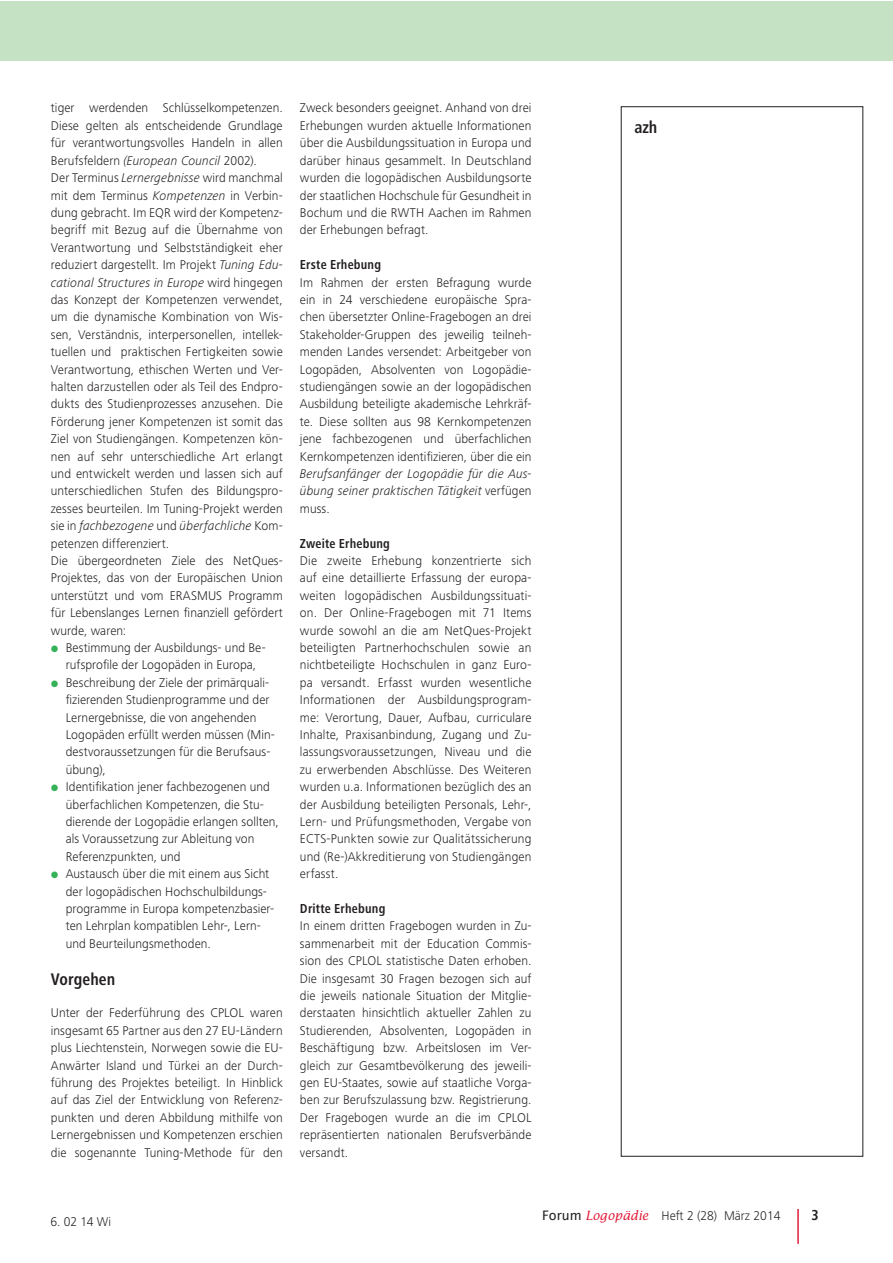
<style>
.page{position:relative;width:893px;height:1263px;background:#fff}
.page>*{position:absolute;margin:0;border:0;box-sizing:border-box;transform-origin:0 0}
.t1{font:700 condensed 17.4px "Frutiger Next LT";letter-spacing:.005em;color:#231f20}
.t2{font:700 condensed 15px "Frutiger Next LT";color:#231f20}
.t3{font:700 condensed 13.5px "Frutiger Next LT";letter-spacing:.015em;color:#231f20}
.t4{font:300 13.2px/17.4px "Frutiger Next LT";letter-spacing:.005em;color:#231f20;text-align:justify}
.t5{font:italic 300 13.2px/17.4px "Frutiger Next LT";letter-spacing:.01em;color:#231f20;text-align:justify}
.s1{font-style:italic}
.s2{font-style:normal}
.s3{font-family:"Lucida Sans Unicode";font-weight:400}
.s4{font-family:"Lucida";font-weight:400;font-style:italic;font-size:12.75px;color:#e21c3b}
</style>
<div class="page">
<hr style="left:797px;top:1209px;width:2px;height:35px;background:#e21c3b">
<div style="left:0;top:1px;width:892px;height:60px;background:#c5e2c5"></div>
<p class="t4" style="left:51px;top:99px;width:233px;text-align:left">tiger werdenden Schlüsselkompetenzen.<br>Diese gelten als entscheidende Grundlage für verantwortungsvolles Handeln in allen Berufsfeldern <span class="s1">(European Council</span> 2002).<br>Der Terminus <span class="s1">Lernergebnisse</span> wird manchmal mit dem Terminus <span class="s1">Kompetenzen</span> in Verbin&shy;dung gebracht. Im EQR wird der Kompetenz&shy;begriff mit Bezug auf die Übernahme von Verantwortung und Selbstständigkeit eher reduziert dargestellt. Im Projekt <span class="s1">Tuning Edu&shy;cational Structures in Europe</span> wird hingegen das Konzept der Kompetenzen verwendet, um die dynamische Kombination von Wis&shy;sen, Verständnis, interpersonellen, intellek&shy;tuellen und praktischen Fertigkeiten sowie Verantwortung, ethischen Werten und Ver&shy;halten darzustellen oder als Teil des Endpro&shy;dukts des Studienprozesses anzusehen. Die Förderung jener Kompetenzen ist somit das Ziel von Studiengängen. Kompetenzen kön&shy;nen auf sehr unterschiedliche Art erlangt und entwickelt werden und lassen sich auf unterschiedlichen Stufen des Bildungspro&shy;zesses beurteilen. Im Tuning-Projekt werden sie in <span class="s1">fachbezogene</span> und <span class="s1">überfachliche</span> Kom&shy;petenzen differenziert.<br>Die übergeordneten Ziele des NetQues-Projektes, das von der Europäischen Union unterstützt und vom ERASMUS Programm für Lebenslanges Lernen finanziell gefördert wurde, waren:</p>
<p class="t4" style="left:66px;top:639px;width:215px;text-align:left">Bestimmung der Ausbildungs- und Be&shy;rufsprofile der Logopäden in Europa, Beschreibung der Ziele der primärquali&shy;fizierenden Studienprogramme und der Lernergebnisse, die von angehenden Logopäden erfüllt werden müssen (Min&shy;destvoraussetzungen für die Berufsaus&shy;übung),<br>Identifikation jener fachbezogenen und überfachlichen Kompetenzen, die Stu&shy;dierende der Logopädie erlangen sollten, als Voraussetzung zur Ableitung von Referenzpunkten, und<br>Austausch über die mit einem aus Sicht der logopädischen Hochschulbildungs&shy;programme in Europa kompetenzbasier&shy;ten Lehrplan kompatiblen Lehr-, Lern&shy;und Beurteilungsmethoden.</p>
<h1 class="t1" style="left:51px;top:969px;width:66px">Vorgehen</h1>
<p class="t4" style="left:51px;top:1004px;width:233px">Unter der Federführung des CPLOL waren insgesamt 65 Partner aus den 27 EU-Ländern plus Liechtenstein, Norwegen sowie die EU-Anwärter Island und Türkei an der Durch&shy;führung des Projektes beteiligt. In Hinblick auf das Ziel der Entwicklung von Referenz&shy;punkten und deren Abbildung mithilfe von Lernergebnissen und Kompetenzen erschien die sogenannte Tuning-Methode für den</p>
<p class="t4" style="left:300px;top:99px;width:233px">Zweck besonders geeignet. Anhand von drei Erhebungen wurden aktuelle Informationen über die Ausbildungssituation in Europa und darüber hinaus gesammelt. In Deutschland wurden die logopädischen Ausbildungsorte der staatlichen Hochschule für Gesundheit in Bochum und die RWTH Aachen im Rahmen der Erhebungen befragt.</p>
<p class="t3" style="left:300px;top:257px;width:83px">Erste Erhebung</p>
<p class="t4" style="left:300px;top:273px;width:233px">Im Rahmen der ersten Befragung wurde ein in 24 verschiedene europäische Spra&shy;chen übersetzter Online-Fragebogen an drei Stakeholder-Gruppen des jeweilig teilneh&shy;menden Landes versendet: Arbeitgeber von Logopäden, Absolventen von Logopädie&shy;studiengängen sowie an der logopädischen Ausbildung beteiligte akademische Lehrkräf&shy;te. Diese sollten aus 98 Kernkompetenzen jene fachbezogenen und überfachlichen Kernkompetenzen identifizieren, über die ein</p>
<p class="t5" style="left:300px;top:465px;width:233px">Berufsanfänger der Logopädie für die Aus&shy;übung seiner praktischen Tätigkeit <span class="s2">verfügen muss.</span></p>
<p class="t3" style="left:300px;top:535px;width:92px">Zweite Erhebung</p>
<p class="t4" style="left:300px;top:552px;width:233px">Die zweite Erhebung konzentrierte sich auf eine detaillierte Erfassung der europa&shy;weiten logopädischen Ausbildungssituati&shy;on. Der Online-Fragebogen mit 71 Items wurde sowohl an die am NetQues-Projekt beteiligten Partnerhochschulen sowie an nichtbeteiligte Hochschulen in ganz Euro&shy;pa versandt. Erfasst wurden wesentliche Informationen der Ausbildungsprogram&shy;me: Verortung, Dauer, Aufbau, curriculare Inhalte, Praxisanbindung, Zugang und Zu&shy;lassungsvoraussetzungen, Niveau und die zu erwerbenden Abschlüsse. Des Weiteren wurden u.a. Informationen bezüglich des an der Ausbildung beteiligten Personals, Lehr-, Lern- und Prüfungsmethoden, Vergabe von ECTS-Punkten sowie zur Qualitätssicherung und (Re-)Akkreditierung von Studiengängen erfasst.</p>
<p class="t3" style="left:300px;top:901px;width:87px">Dritte Erhebung</p>
<p class="t4" style="left:300px;top:917px;width:233px">In einem dritten Fragebogen wurden in Zu&shy;sammenarbeit mit der Education Commis&shy;sion des CPLOL statistische Daten erhoben.<br>Die insgesamt 30 Fragen bezogen sich auf die jeweils nationale Situation der Mitglie&shy;derstaaten hinsichtlich aktueller Zahlen zu Studierenden, Absolventen, Logopäden in Beschäftigung bzw. Arbeitslosen im Ver&shy;gleich zur Gesamtbevölkerung des jeweili&shy;gen EU-Staates, sowie auf staatliche Vorga&shy;ben zur Berufszulassung bzw. Registrierung.<br>Der Fragebogen wurde an die im CPLOL repräsentierten nationalen Berufsverbände versandt.</p>
<h1 class="t1" style="left:634px;top:118px;width:24px">azh</h1>
<p class="t4" style="left:50px;top:1213px;width:62px">6. 02 14 Wi</p>
<p class="t4" style="left:542px;top:1207px;width:240px"><span class="s3">Forum</span> <span class="s4">Logopädie</span> Heft 2 (28) März 2014</p>
<p class="t2" style="left:811px;top:1206px;width:9px">3</p>
</div>
